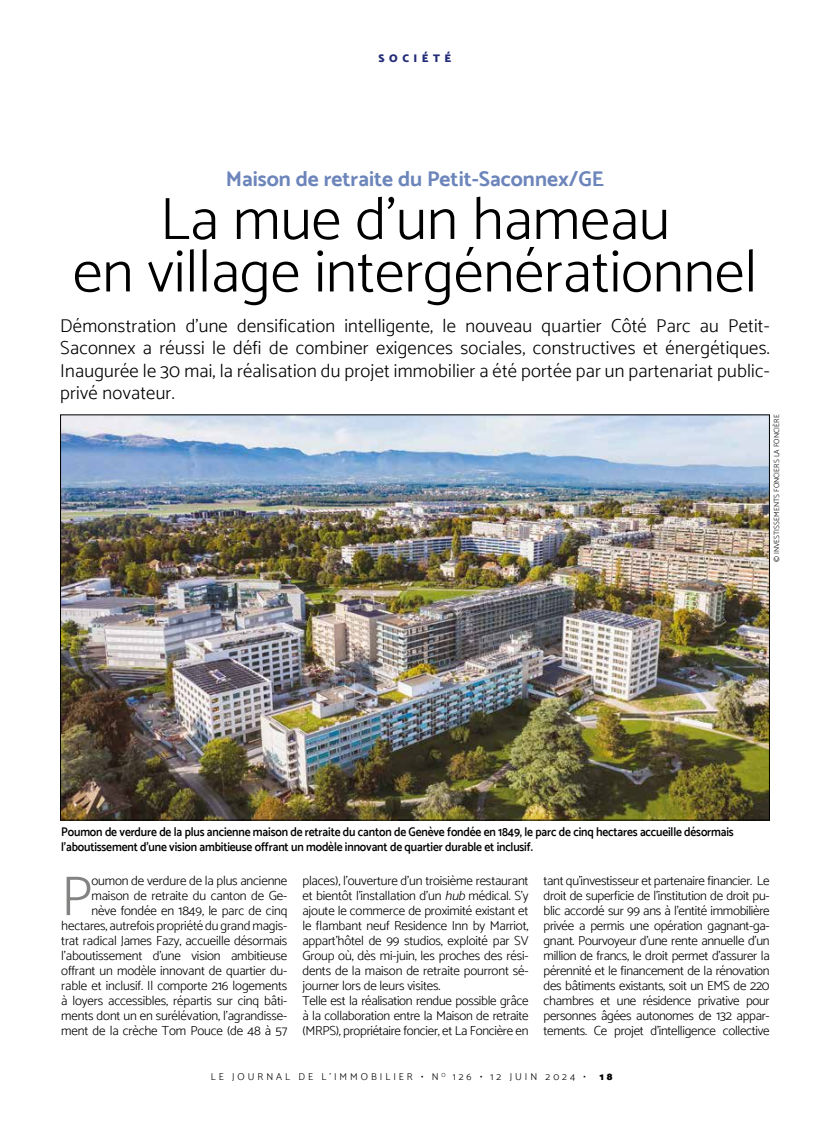
<style>
.page{position:relative;width:830px;height:1134px;background:#fff}
.page>*{position:absolute;margin:0;border:0;box-sizing:border-box;transform-origin:0 0}
.t1{font:300 60px/52.5px "Catamaran";color:#000;text-align:center}
.t2{font:300 56.38px "Catamaran";color:#838382}
.t3{font:700 21.25px "Catamaran";color:#6c85ba}
.t4{font:300 18.75px/22.5px "Catamaran";letter-spacing:.01em;color:#000;text-align:justify}
.t5{font:300 13.12px/15px "Catamaran";letter-spacing:-.01em;color:#000;text-align:right}
.t6{font:600 12.5px/15px "Catamaran";letter-spacing:-.01em;color:#000;scale:.92 1}
.t7{font:900 11.25px "Catamaran";letter-spacing:.4em;color:#232c77}
.t8{font:300 10px "Catamaran";letter-spacing:.3em;color:#000}
.t9{font:900 10px "Catamaran";color:#000}
.t10{font:300 7.5px "Catamaran";letter-spacing:.01em;color:#000}
.s1{font-style:italic}
</style>
<div class="page">
<img style="left:62px;top:417px;width:705px;height:401px">
<p class="t7" style="left:378px;top:51px;width:74px">SOCIÉTÉ</p>
<h3 class="t3" style="left:225px;top:167px;width:380px">Maison de retraite du Petit-Saconnex/GE</h3>
<h1 class="t1" style="left:73px;top:192px;width:685px">La mue d’un hameau<br>en village intergénérationnel</h1>
<p class="t4" style="left:60px;top:314px;width:710px">Démonstration d’une densification intelligente, le nouveau quartier Côté Parc au Petit-Saconnex a réussi le défi de combiner exigences sociales, constructives et énergétiques.<br>Inaugurée le 30 mai, la réalisation du projet immobilier a été portée par un partenariat public&shy;privé novateur.</p>
<p class="t10" style="left:771px;top:562px;width:149px;rotate:-90deg">© INVESTISSEMENTS FONCIERS LA FONCIÈRE</p>
<p class="t6" style="left:61px;top:824px;width:732px">Poumon de verdure de la plus ancienne maison de retraite du canton de Genève fondée en 1849, le parc de cinq hectares accueille désormais l’aboutissement d’une vision ambitieuse offrant un modèle innovant de quartier durable et inclusif.</p>
<p class="t5" style="left:61px;top:873px;width:227px">oumon de verdure de la plus ancienne maison de retraite du canton de Ge-<br>nève fondée en 1849, le parc de cinq hectares, autrefois propriété du grand magis&shy;trat radical James Fazy, accueille désormais l’aboutissement d’une vision ambitieuse offrant un modèle innovant de quartier du&shy;rable et inclusif. Il comporte 216 logements à loyers accessibles, répartis sur cinq bâti&shy;ments dont un en surélévation, l’agrandisse&shy;ment de la crèche Tom Pouce (de 48 à 57</p>
<p class="t5" style="left:302px;top:873px;width:227px;text-align:left">places), l’ouverture d’un troisième restaurant et bientôt l’installation d’un <span class="s1">hub</span>médical. S’y ajoute le commerce de proximité existant et le flambant neuf Residence Inn by Marriot, appart’hôtel de 99 studios, exploité par SV Group où, dès mi-juin, les proches des rési&shy;dents de la maison de retraite pourront sé&shy;journer lors de leurs visites.<br>Telle est la réalisation rendue possible grâce à la collaboration entre la Maison de retraite (MRPS), propriétaire foncier, et La Foncière en</p>
<p class="t5" style="left:543px;top:873px;width:227px;text-align:justify">tant qu’investisseur et partenaire financier. Le droit de superficie de l’institution de droit pu&shy;blic accordé sur 99 ans à l’entité immobilière privée a permis une opération gagnant-ga&shy;gnant. Pourvoyeur d’une rente annuelle d’un million de francs, le droit permet d’assurer la pérennité et le financement de la rénovation des bâtiments existants, soit un EMS de 220 chambres et une résidence privative pour personnes âgées autonomes de 132 appar&shy;tements. Ce projet d’intelligence collective</p>
<h2 class="t2" style="left:61px;top:863px;width:33px">P</h2>
<p class="t8" style="left:211px;top:1071px;width:376px">LE JOURNAL DE L’IMMOBILIER • N <sup>O</sup> 126 • 12 JUIN 2024 •</p>
<p class="t9" style="left:599px;top:1071px;width:15px">1 8</p>
</div>
